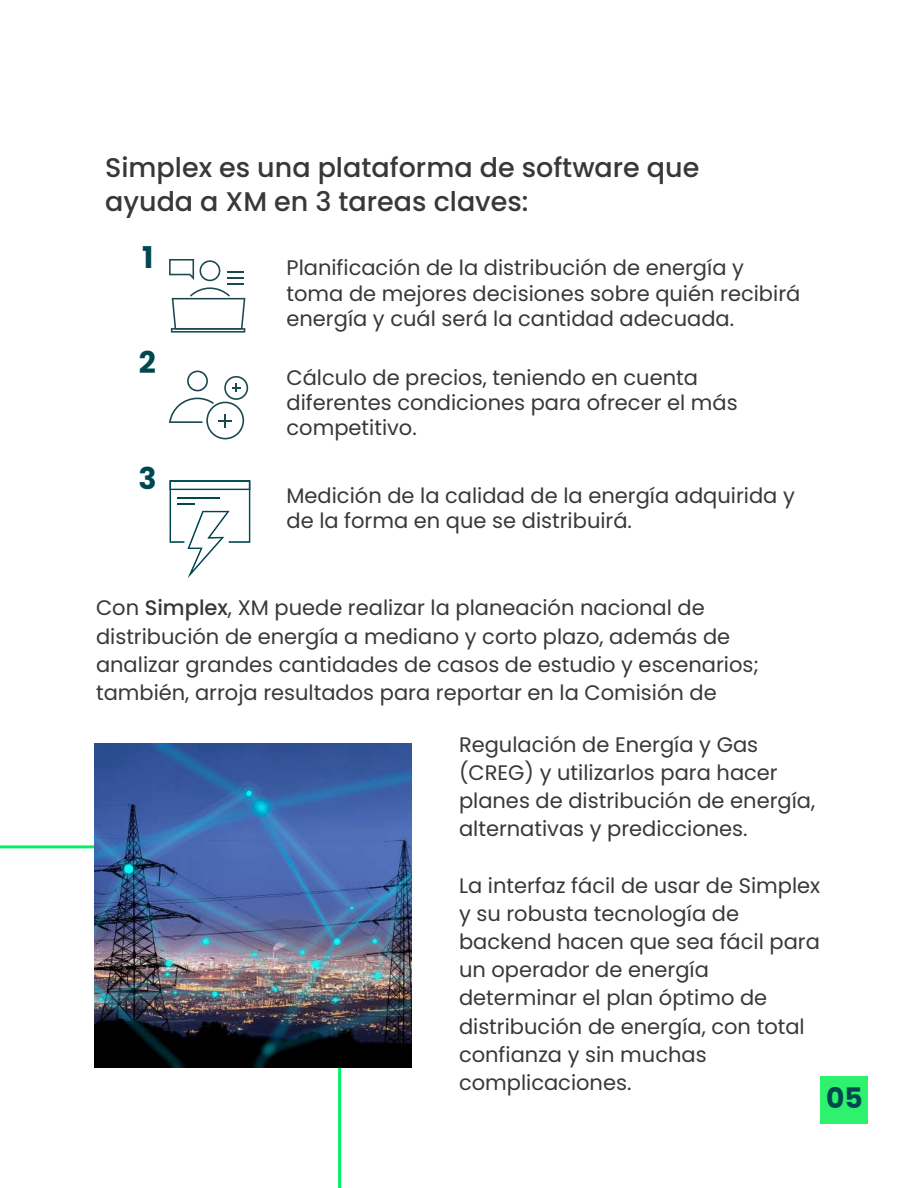
<style>
.page{position:relative;width:918px;height:1188px;background:#fff}
.page>*{position:absolute;margin:0;border:0;box-sizing:border-box;transform-origin:0 0}
.t1{font:700 30px "Poppins";color:#004850}
.t2{font:700 28.2px "Poppins";color:#004850}
.t3{font:500 27px/34.2px "Poppins";color:#383838}
.t4{font:21px/28.2px "Poppins";color:#383838}
.s1{font-weight:500}
</style>
<div class="page">
<svg style="left:0;top:845px;width:341px;height:343px"></svg>
<img style="left:94px;top:743px;width:317px;height:325px">
<div style="left:820px;top:1076px;width:47px;height:47px;background:#2ef16e"></div>
<svg style="left:169px;top:259px;width:76px;height:74px"></svg>
<svg style="left:169px;top:371px;width:79px;height:68px"></svg>
<svg style="left:170px;top:480px;width:80px;height:98px"></svg>
<p class="t3" style="left:105px;top:150px;width:596px">Simplex es una plataforma de software que ayuda a XM en 3 tareas claves:</p>
<h1 class="t1" style="left:142px;top:240px;width:13px">1</h1>
<h1 class="t1" style="left:139px;top:345px;width:19px">2</h1>
<h1 class="t1" style="left:138px;top:461px;width:20px">3</h1>
<p class="t4" style="left:287px;top:256px;width:515px;line-height:25.2px">Planificación de la distribución de energía y toma de mejores decisiones sobre quién recibirá energía y cuál será la cantidad adecuada.</p>
<p class="t4" style="left:287px;top:365px;width:453px;line-height:25.2px">Cálculo de precios, teniendo en cuenta diferentes condiciones para ofrecer el más competitivo.</p>
<p class="t4" style="left:287px;top:483px;width:510px;line-height:25.2px">Medición de la calidad de la energía adquirida y de la forma en que se distribuirá.</p>
<p class="t4" style="left:96px;top:594px;width:664px">Con <span class="s1">Simplex</span>, XM puede realizar la planeación nacional de distribución de energía a mediano y corto plazo, además de analizar grandes cantidades de casos de estudio y escenarios; también, arroja resultados para reportar en la Comisión de</p>
<p class="t4" style="left:459px;top:730px;width:358px">Regulación de Energía y Gas (CREG) y utilizarlos para hacer planes de distribución de energía, alternativas y predicciones.</p>
<p class="t4" style="left:459px;top:871px;width:363px">La interfaz fácil de usar de Simplex y su robusta tecnología de backend hacen que sea fácil para un operador de energía determinar el plan óptimo de distribución de energía, con total confianza y sin muchas complicaciones.</p>
<h2 class="t2" style="left:826px;top:1082px;width:38px">05</h2>
</div>
